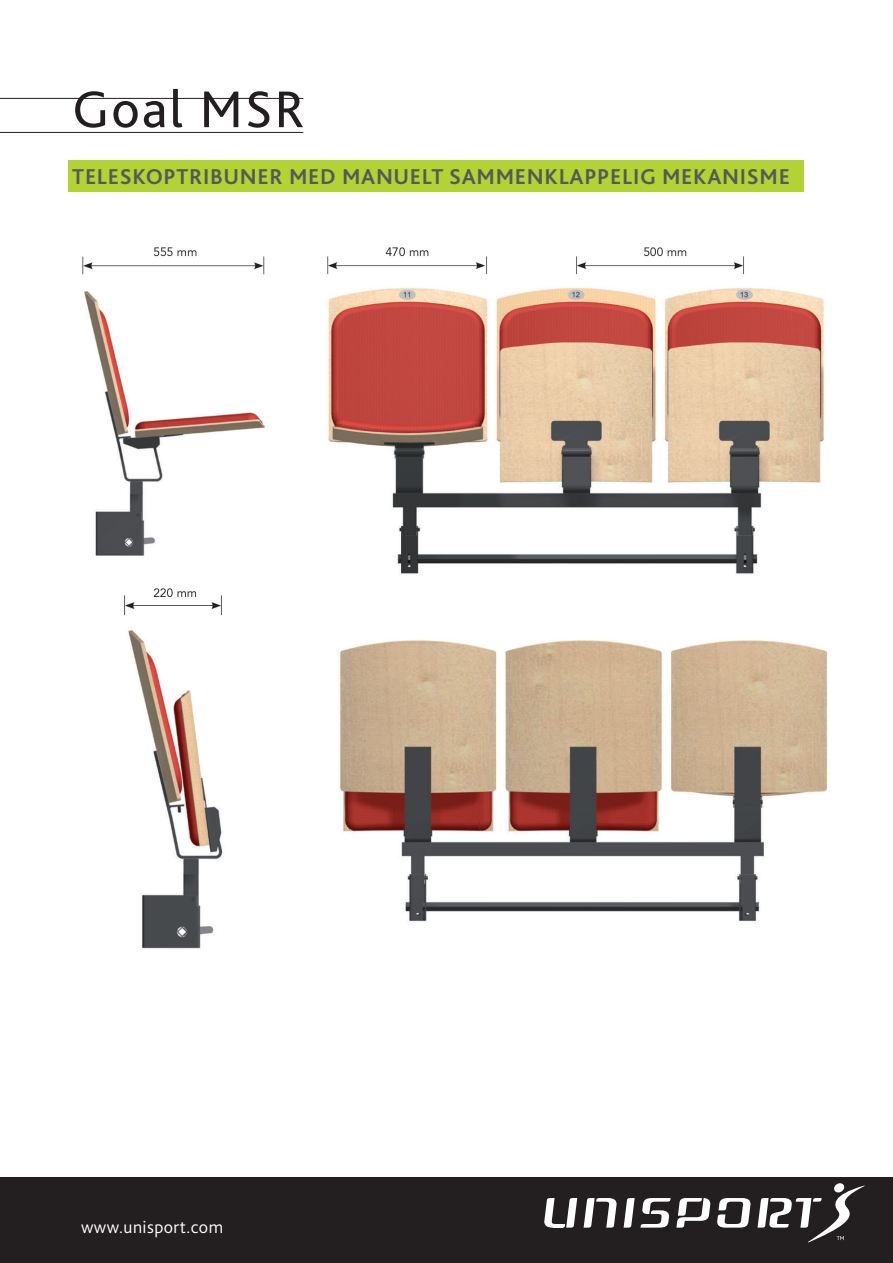
<style>
.page{position:relative;width:893px;height:1263px;background:#fff}
.page>*{position:absolute;margin:0;border:0;box-sizing:border-box;transform-origin:0 0}
.t1{font:54px "Bliss 2";letter-spacing:.04em;color:#231f20}
.t2{font:700 22.5px "Bliss 2";letter-spacing:.03em;color:#57585a}
.t3{font:300 18px "Bliss 2";letter-spacing:.025em;color:#fff}
</style>
<div class="page">
<div style="left:0;top:1178px;width:893px;height:85px;background:#231f20"></div>
<svg style="left:544px;top:1183px;width:321px;height:59px"></svg>
<img style="left:82px;top:247px;width:746px;height:702px">
<div style="left:68px;top:161px;width:736px;height:31px;background:#b3d234"></div>
<hr style="left:0;top:98px;width:303px;height:1px;background:#231f20">
<hr style="left:0;top:132px;width:303px;height:1px;background:#231f20">
<p class="t1" style="left:72px;top:76px;width:234px">Goal MSR</p>
<p class="t2" style="left:72px;top:163px;width:719px">TELESKOPTRIBUNER MED MANUELT SAMMENKLAPPELIG MEKANISME</p>
<p class="t3" style="left:81px;top:1216px;width:144px">www.unisport.com</p>
</div>
